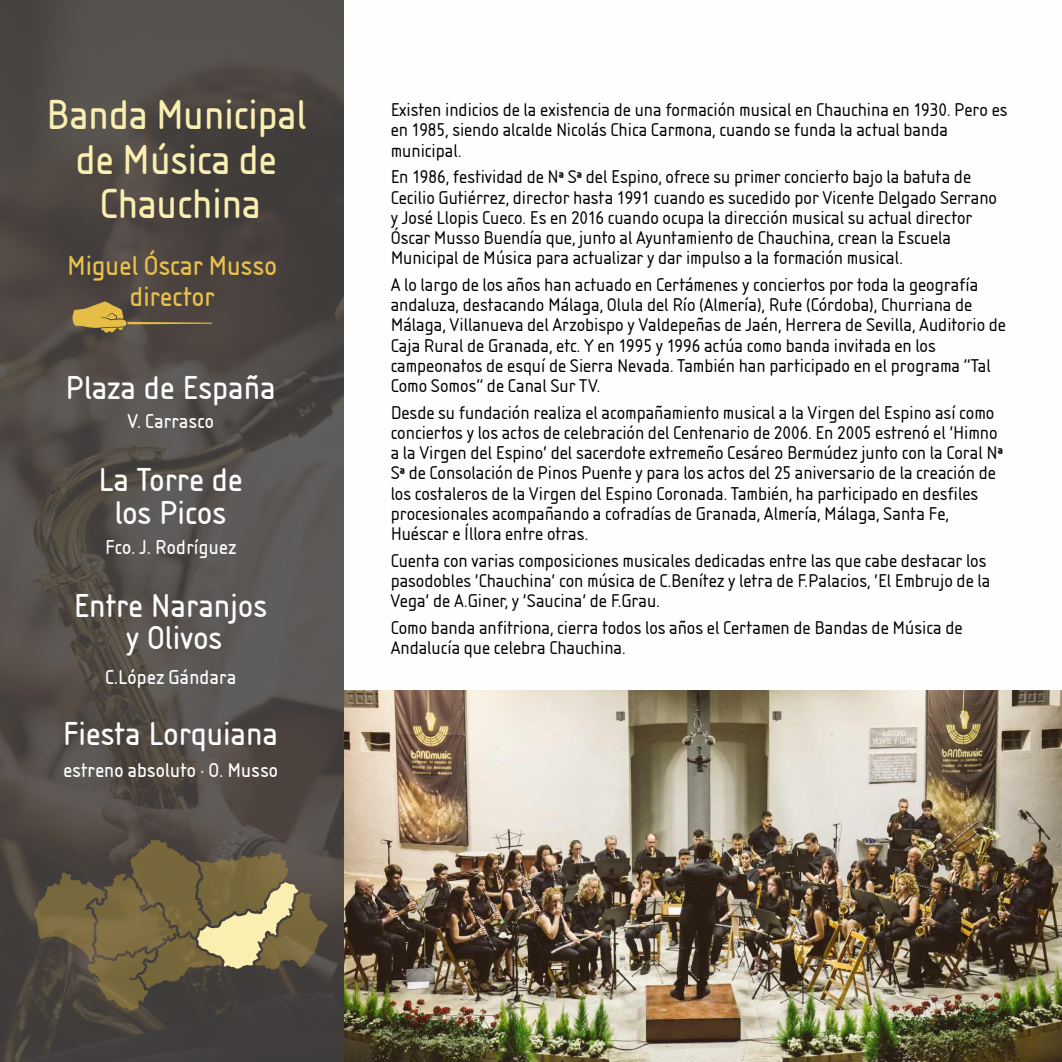
<style>
.page{position:relative;width:1062px;height:1062px;background:#fff}
.page>*{position:absolute;margin:0;border:0;box-sizing:border-box;transform-origin:0 0}
.t1{font:700 43.75px/44.4px "ST Isonorm";color:#faefb1;text-align:center}
.t2{font:700 34.65px/32.6px "ST Isonorm";color:#fefefe;text-align:center}
.t3{font:700 28.88px/31.2px "ST Isonorm";color:#e8c14c;text-align:center}
.t4{font:700 21px "ST Isonorm";letter-spacing:.01em;color:#fefefe}
.t5{font:19.25px/20.1px "ST Isonorm";color:#000}
</style>
<div class="page">
<img style="left:344px;top:690px;width:718px;height:372px">
<div style="left:0;top:0;width:344px;height:1062px;background:#434242;opacity:.85"></div>
<svg style="left:34px;top:839px;width:294px;height:172px;background:#6b6146"></svg>
<svg style="left:70px;top:301px;width:142px;height:32px;background:#756542"></svg>
<h1 class="t1" style="left:46px;top:94px;width:261px">Banda Municipal de Música de<br>Chauchina</h1>
<h3 class="t3" style="left:67px;top:251px;width:211px">Miguel Óscar Musso director</h3>
<h2 class="t2" style="left:66px;top:372px;width:211px">Plaza de España</h2>
<p class="t4" style="left:127px;top:411px;width:88px">V. Carrasco</p>
<h2 class="t2" style="left:98px;top:465px;width:146px">La Torre de los Picos</h2>
<p class="t4" style="left:105px;top:537px;width:133px">Fco. J. Rodríguez</p>
<h2 class="t2" style="left:74px;top:590px;width:195px">Entre Naranjos y Olivos</h2>
<p class="t4" style="left:105px;top:667px;width:132px">C.López Gándara</p>
<h2 class="t2" style="left:63px;top:718px;width:216px">Fiesta Lorquiana</h2>
<p class="t4" style="left:63px;top:760px;width:216px">estreno absoluto · O. Musso</p>
<p class="t5" style="left:391px;top:100px;width:618px">Existen indicios de la existencia de una formación musical en Chauchina en 1930. Pero es en 1985, siendo alcalde Nicolás Chica Carmona, cuando se funda la actual banda municipal.</p>
<p class="t5" style="left:391px;top:167px;width:608px">En 1986, festividad de Nª Sª del Espino, ofrece su primer concierto bajo la batuta de Cecilio Gutiérrez, director hasta 1991 cuando es sucedido por Vicente Delgado Serrano y José Llopis Cueco. Es en 2016 cuando ocupa la dirección musical su actual director Óscar Musso Buendía que, junto al Ayuntamiento de Chauchina, crean la Escuela Municipal de Música para actualizar y dar impulso a la formación musical.</p>
<p class="t5" style="left:391px;top:275px;width:617px">A lo largo de los años han actuado en Certámenes y conciertos por toda la geografía andaluza, destacando Málaga, Olula del Río (Almería), Rute (Córdoba), Churriana de Málaga, Villanueva del Arzobispo y Valdepeñas de Jaén, Herrera de Sevilla, Auditorio de Caja Rural de Granada, etc. Y en 1995 y 1996 actúa como banda invitada en los campeonatos de esquí de Sierra Nevada. También han participado en el programa “Tal Como Somos” de Canal Sur TV.</p>
<p class="t5" style="left:391px;top:403px;width:614px">Desde su fundación realiza el acompañamiento musical a la Virgen del Espino así como conciertos y los actos de celebración del Centenario de 2006. En 2005 estrenó el 'Himno a la Virgen del Espino' del sacerdote extremeño Cesáreo Bermúdez junto con la Coral Nª Sª de Consolación de Pinos Puente y para los actos del 25 aniversario de la creación de los costaleros de la Virgen del Espino Coronada. También, ha participado en desfiles procesionales acompañando a cofradías de Granada, Almería, Málaga, Santa Fe, Huéscar e Íllora entre otras.</p>
<p class="t5" style="left:391px;top:551px;width:601px">Cuenta con varias composiciones musicales dedicadas entre las que cabe destacar los pasodobles 'Chauchina' con música de C.Benítez y letra de F.Palacios, 'El Embrujo de la<br>Vega' de A.Giner, y 'Saucina' de F.Grau.</p>
<p class="t5" style="left:391px;top:618px;width:573px">Como banda anfitriona, cierra todos los años el Certamen de Bandas de Música de<br>Andalucía que celebra Chauchina.</p>
</div>
